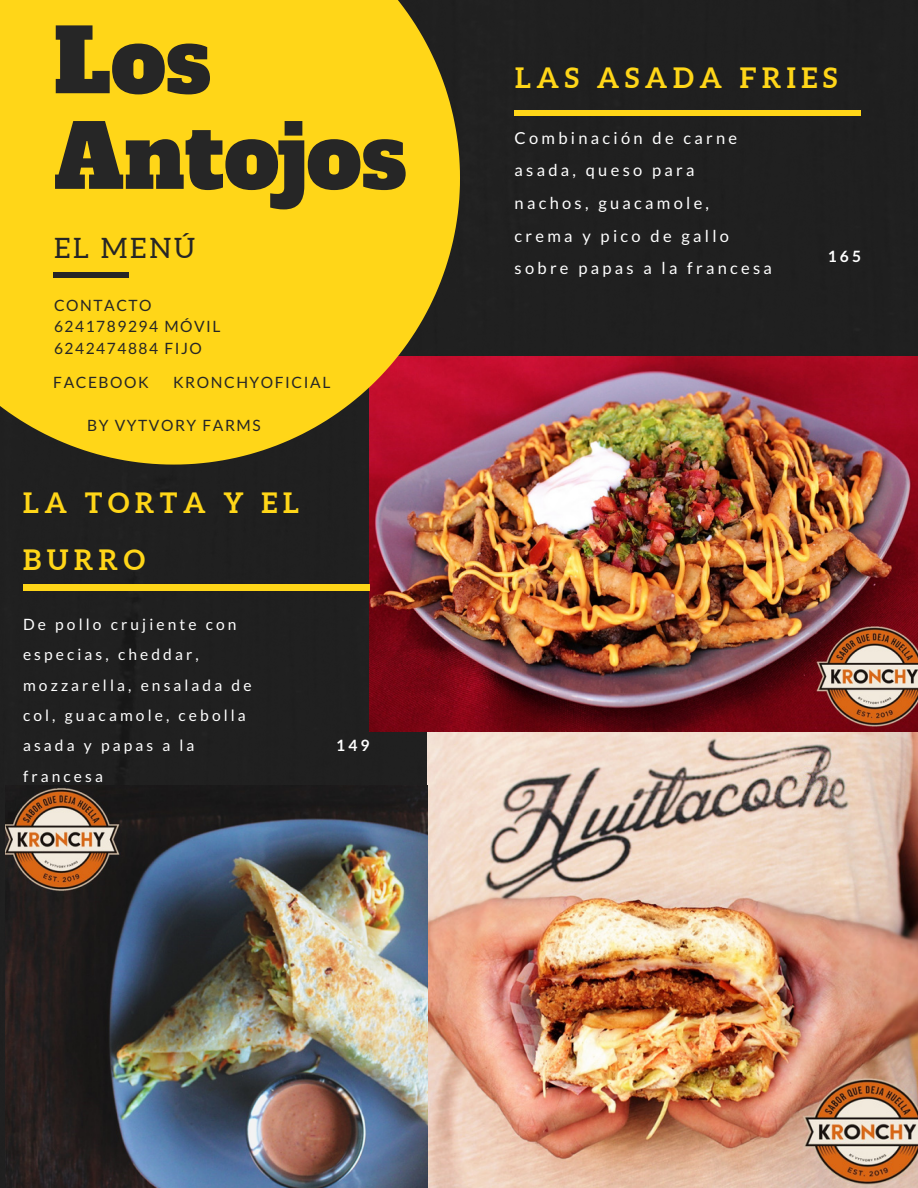
<style>
.page{position:relative;width:918px;height:1188px;background:#202020}
.page>*{position:absolute;margin:0;border:0;box-sizing:border-box;transform-origin:0 0}
.t1{font:87.15px "Alfa Slab One";color:#262626}
.t2{font:700 28.05px "Aleo";letter-spacing:.2em;color:#ffd618}
.t3{font:28.05px "Aleo";letter-spacing:.1em;color:#262626}
.t4{font:16.5px/32.7px "Lato";letter-spacing:.2em;color:#fff}
.t5{font:15.6px/30.3px "Lato";letter-spacing:.2em;color:#fff}
.t6{font:15.6px "Lato";letter-spacing:.1em;color:#262626}
.t7{font:700 15.6px "Lato";letter-spacing:.2em;color:#fff}
</style>
<div class="page">
<img style="left:427px;top:726px;width:491px;height:462px">
<img style="left:370px;top:357px;width:547px;height:374px">
<svg style="left:0;top:0;width:460px;height:465px;fill:#ffd618"></svg>
<div style="left:53px;top:272px;width:76px;height:6px;background:#262626"></div>
<div style="left:23px;top:585px;width:347px;height:5px;background:#ffd618"></div>
<div style="left:515px;top:110px;width:346px;height:6px;background:#ffd618"></div>
<img style="left:6px;top:786px;width:422px;height:401px">
<p class="t1" style="left:54px;top:3px;width:159px">Los</p>
<p class="t1" style="left:54px;top:99px;width:354px">Antojos</p>
<p class="t3" style="left:54px;top:232px;width:143px">EL MENÚ</p>
<p class="t6" style="left:54px;top:296px;width:99px">CONTACTO</p>
<p class="t6" style="left:54px;top:317px;width:168px">6241789294 MÓVIL</p>
<p class="t6" style="left:54px;top:338px;width:149px">6242474884 FIJO</p>
<p class="t6" style="left:53px;top:373px;width:97px">FACEBOOK</p>
<p class="t6" style="left:173px;top:373px;width:159px">KRONCHYOFICIAL</p>
<p class="t6" style="left:87px;top:416px;width:175px">BY VYTVORY FARMS</p>
<p class="t2" style="left:23px;top:487px;width:278px">LA TORTA Y EL</p>
<p class="t2" style="left:23px;top:543px;width:123px">BURRO</p>
<p class="t5" style="left:23px;top:609px;width:230px">De pollo crujiente con especias, cheddar, mozzarella, ensalada de col, guacamole, cebolla asada y papas a la francesa</p>
<p class="t7" style="left:336px;top:736px;width:35px">149</p>
<p class="t2" style="left:515px;top:62px;width:324px">LAS ASADA FRIES</p>
<p class="t4" style="left:515px;top:121px;width:259px">Combinación de carne asada, queso para nachos, guacamole,<br>crema y pico de gallo sobre papas a la francesa</p>
<p class="t7" style="left:828px;top:246px;width:35px">165</p>
</div>
